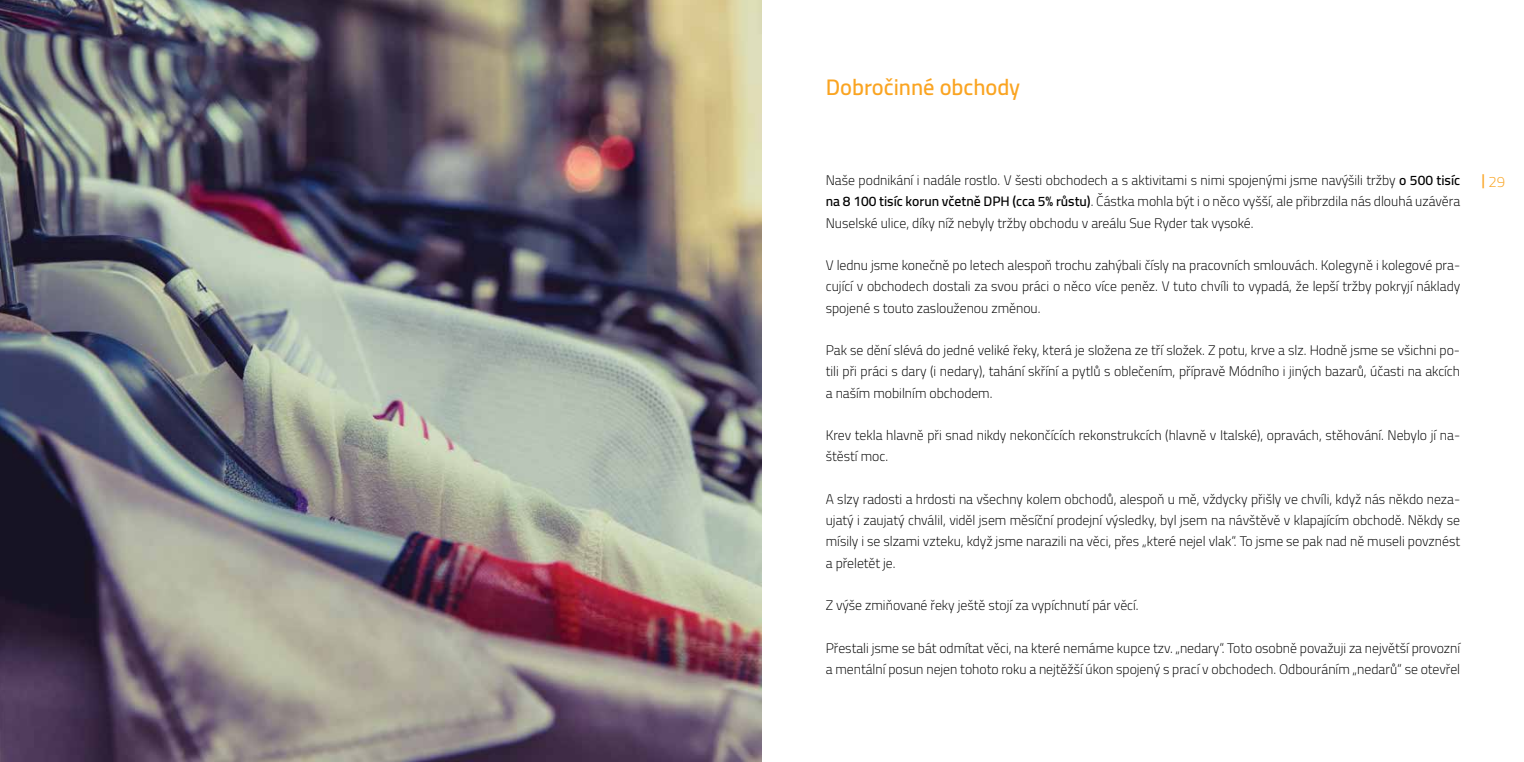
<style>
.page{position:relative;width:1524px;height:762px;background:#fff}
.page>*{position:absolute;margin:0;border:0;box-sizing:border-box;transform-origin:0 0}
.t1{font:600 22.5px "Cairo";color:#faa421}
.t2{font:300 15px "Cairo";color:#faa421}
.t3{font:300 13.75px/21.2px "Cairo";color:#000}
.s1{font-weight:600}
</style>
<div class="page">
<img style="left:0;top:0;width:762px;height:762px">
<h1 class="t1" style="left:826px;top:68px;width:196px">Dobročinné obchody</h1>
<p class="t3" style="left:826px;top:169px;width:636px">Naše podnikání i nadále rostlo. V šesti obchodech a s aktivitami s nimi spojenými jsme navýšili tržby <span class="s1">o 500 tisíc</span></p>
<p class="t2" style="left:1481px;top:169px;width:25px"><span class="s1">|</span>29</p>
<p class="t3" style="left:826px;top:191px;width:636px"><span class="s1">na 8 100 tisíc korun včetně DPH (cca 5% růstu)</span>. Částka mohla být i o něco vyšší, ale přibrzdila nás dlouhá uzávěra<br>Nuselské ulice, díky níž nebyly tržby obchodu v areálu Sue Ryder tak vysoké.</p>
<p class="t3" style="left:826px;top:254px;width:636px;text-align:justify">V lednu jsme konečně po letech alespoň trochu zahýbali čísly na pracovních smlouvách. Kolegyně i kolegové pra&shy;cující v obchodech dostali za svou práci o něco více peněz. V tuto chvíli to vypadá, že lepší tržby pokryjí náklady spojené s touto zaslouženou změnou.</p>
<p class="t3" style="left:826px;top:339px;width:636px;text-align:justify">Pak se dění slévá do jedné veliké řeky, která je složena ze tří složek. Z potu, krve a slz. Hodně jsme se všichni po&shy;tili při práci s dary (i nedary), tahání skříní a pytlů s oblečením, přípravě Módního i jiných bazarů, účasti na akcích a naším mobilním obchodem.</p>
<p class="t3" style="left:826px;top:424px;width:636px">Krev tekla hlavně při snad nikdy nekončících rekonstrukcích (hlavně v Italské), opravách, stěhování. Nebylo jí na&shy;štěstí moc.</p>
<p class="t3" style="left:826px;top:488px;width:636px;text-align:justify">A slzy radosti a hrdosti na všechny kolem obchodů, alespoň u mě, vždycky přišly ve chvíli, když nás někdo neza&shy;ujatý i zaujatý chválil, viděl jsem měsíční prodejní výsledky, byl jsem na návštěvě v klapajícím obchodě. Někdy se mísily i se slzami vzteku, když jsme narazili na věci, přes „které nejel vlak“. To jsme se pak nad ně museli povznést a přeletět je.</p>
<p class="t3" style="left:826px;top:594px;width:314px">Z výše zmiňované řeky ještě stojí za vypíchnutí pár věcí.</p>
<p class="t3" style="left:826px;top:637px;width:636px">Přestali jsme se bát odmítat věci, na které nemáme kupce tzv. „nedary“. Toto osobně považuji za největší provozní a mentální posun nejen tohoto roku a nejtěžší úkon spojený s prací v obchodech. Odbouráním „nedarů“ se otevřel</p>
</div>
